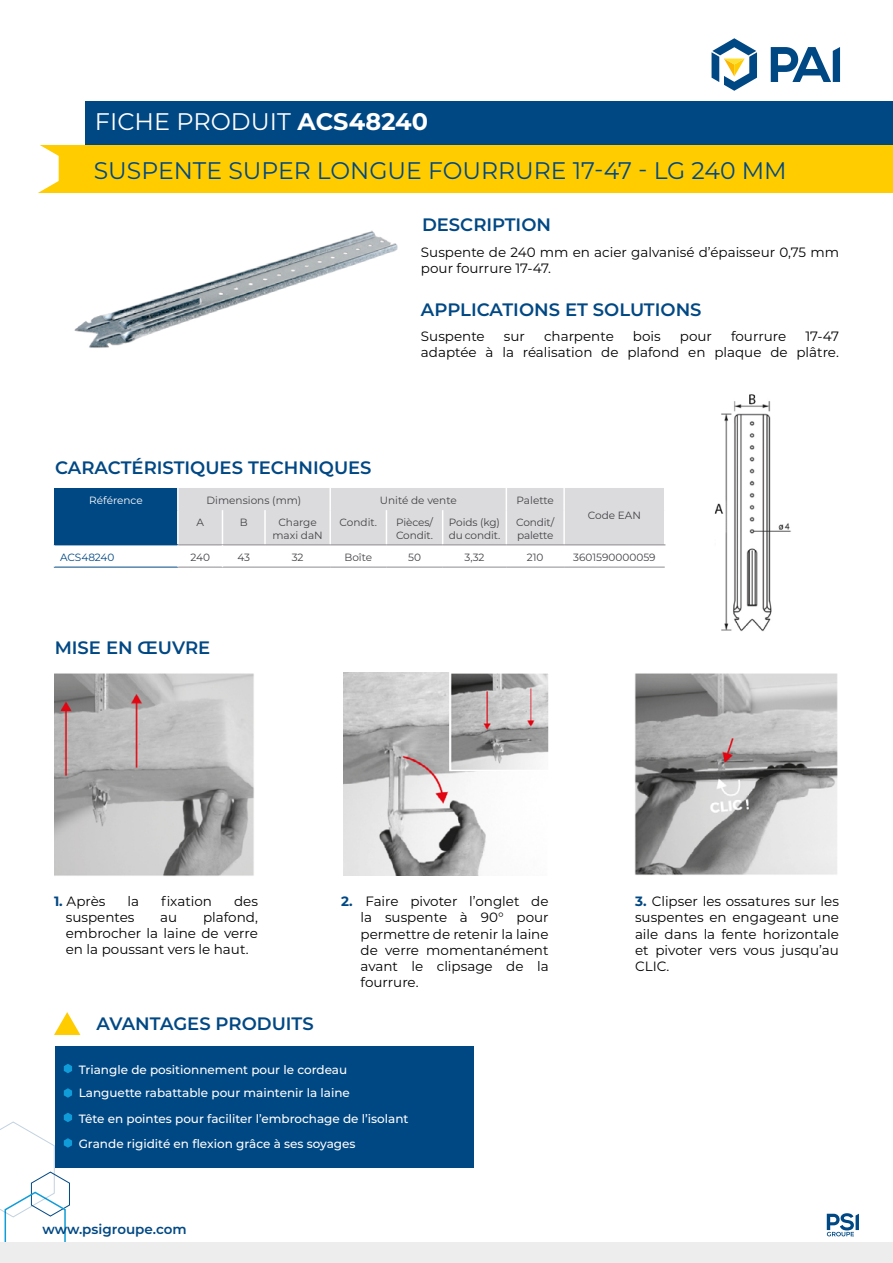
<style>
.page{position:relative;width:893px;height:1263px;background:#fff}
.page>*{position:absolute;margin:0;border:0;box-sizing:border-box;transform-origin:0 0}
.t1{font:24px "Montserrat";color:#004884}
.t2{font:24px "Montserrat";color:#fff}
.t3{font:600 18px "Montserrat";color:#004884}
.t4{font:13.5px/16.2px "Montserrat";color:#000;text-align:justify}
.t5{font:13.5px/16.2px "Montserrat";color:#020203}
.t6{font:600 13.5px "Montserrat";color:#004884}
.t7{font:500 12px/25.5px "Montserrat";color:#fff}
.t8{font:10.5px/12.6px "Montserrat";color:#434247}
.t9{font:10.5px "Montserrat";color:#fff}
.t10{font:10.5px "Montserrat";letter-spacing:-.01em;color:#004884}
.s1{font-weight:700}
.s2{font-weight:700;color:#004884}
</style>
<div class="page">
<img style="left:714px;top:394px;width:77px;height:237px">
<div style="left:85px;top:102px;width:808px;height:43px;background:#004884"></div>
<svg style="left:827px;top:1213px;width:32px;height:23px"></svg>
<div style="left:38px;top:145px;width:855px;height:47px;background:#fc0"></div>
<svg style="left:38px;top:145px;width:21px;height:48px"></svg>
<svg style="left:711px;top:38px;width:46px;height:53px"></svg>
<svg style="left:771px;top:47px;width:69px;height:35px"></svg>
<div style="left:55px;top:1046px;width:419px;height:121px;background:#004884"></div>
<svg style="left:54px;top:1012px;width:26px;height:23px"></svg>
<svg style="left:64px;top:1064px;width:8px;height:9px"></svg>
<img style="left:635px;top:673px;width:203px;height:202px">
<img style="left:343px;top:673px;width:143px;height:203px">
<img style="left:54px;top:673px;width:200px;height:203px">
<div style="left:54px;top:488px;width:124px;height:57px;background:#004884"></div>
<hr style="left:178px;top:567px;width:44px;height:1px;background:#8d8a8f">
<hr style="left:222px;top:567px;width:43px;height:1px;background:#8d8a8f">
<hr style="left:265px;top:567px;width:65px;height:1px;background:#8d8a8f">
<hr style="left:330px;top:567px;width:56px;height:1px;background:#8d8a8f">
<hr style="left:386px;top:567px;width:57px;height:1px;background:#8d8a8f">
<hr style="left:443px;top:567px;width:63px;height:1px;background:#8d8a8f">
<hr style="left:506px;top:567px;width:58px;height:1px;background:#8d8a8f">
<hr style="left:564px;top:567px;width:101px;height:1px;background:#8d8a8f">
<hr style="left:54px;top:567px;width:124px;height:1px;background:#004884">
<svg style="left:177px;top:488px;width:488px;height:79px"></svg>
<img style="left:74px;top:230px;width:324px;height:118px">
<svg style="left:64px;top:1088px;width:8px;height:10px"></svg>
<img style="left:452px;top:675px;width:95px;height:93px">
<div style="left:449px;top:672px;width:101px;height:99px;border:2px solid #fff"></div>
<svg style="left:0;top:1113px;width:72px;height:130px"></svg>
<div style="left:0;top:1243px;width:893px;height:20px;background:#eeeded"></div>
<h1 class="t2" style="left:95px;top:105px;width:335px">FICHE PRODUIT <span class="s1">ACS48240</span></h1>
<h1 class="t1" style="left:94px;top:154px;width:694px">SUSPENTE SUPER LONGUE FOURRURE 17-47 - LG 240 MM</h1>
<h2 class="t3" style="left:422px;top:212px;width:131px">DESCRIPTION</h2>
<h2 class="t3" style="left:55px;top:455px;width:318px">CARACTÉRISTIQUES TECHNIQUES</h2>
<p class="t5" style="left:421px;top:243px;width:420px">Suspente de 240 mm en acier galvanisé d’épaisseur 0,75 mm pour fourrure 17-47.</p>
<h2 class="t3" style="left:421px;top:297px;width:282px">APPLICATIONS ET SOLUTIONS</h2>
<p class="t4" style="left:421px;top:327px;width:65px">Suspente</p>
<p class="t4" style="left:504px;top:327px;width:23px">sur</p>
<p class="t4" style="left:544px;top:327px;width:71px">charpente</p>
<p class="t4" style="left:633px;top:327px;width:29px">bois</p>
<p class="t4" style="left:680px;top:327px;width:34px">pour</p>
<p class="t4" style="left:731px;top:327px;width:57px">fourrure</p>
<p class="t4" style="left:421px;top:327px;width:419px;text-align:right">17-47<br>adaptée à la réalisation de plafond en plaque de plâtre.</p>
<p class="t9" style="left:89px;top:493px;width:55px">Référence</p>
<p class="t8" style="left:207px;top:494px;width:96px">Dimensions (mm)</p>
<p class="t8" style="left:380px;top:494px;width:79px">Unité de vente</p>
<p class="t8" style="left:517px;top:494px;width:39px">Palette</p>
<p class="t8" style="left:196px;top:516px;width:9px">A</p>
<p class="t8" style="left:240px;top:516px;width:9px">B</p>
<p class="t8" style="left:272px;top:516px;width:52px;text-align:center">Charge maxi daN</p>
<p class="t8" style="left:340px;top:516px;width:39px">Condit.</p>
<p class="t8" style="left:396px;top:516px;width:38px">Pièces/<br>Condit.</p>
<p class="t8" style="left:449px;top:516px;width:53px">Poids (kg) du condit.</p>
<p class="t8" style="left:516px;top:516px;width:40px">Condit/ palette</p>
<p class="t8" style="left:588px;top:509px;width:55px">Code EAN</p>
<p class="t10" style="left:60px;top:550px;width:56px">ACS48240</p>
<p class="t8" style="left:190px;top:551px;width:21px">240</p>
<p class="t8" style="left:237px;top:551px;width:14px">43</p>
<p class="t8" style="left:292px;top:551px;width:13px">32</p>
<p class="t8" style="left:344px;top:551px;width:29px">Boîte</p>
<p class="t8" style="left:408px;top:551px;width:14px">50</p>
<p class="t8" style="left:464px;top:551px;width:22px">3,32</p>
<p class="t8" style="left:527px;top:551px;width:18px">210</p>
<p class="t8" style="left:573px;top:551px;width:84px">3601590000059</p>
<h2 class="t3" style="left:55px;top:634px;width:157px">MISE EN ŒUVRE</h2>
<p class="t4" style="left:54px;top:892px;width:53px"><span class="s2">1.</span> Après</p>
<p class="t4" style="left:127px;top:892px;width:13px">la</p>
<p class="t4" style="left:161px;top:892px;width:53px">fixation</p>
<p class="t4" style="left:234px;top:892px;width:25px">des</p>
<p class="t4" style="left:66px;top:908px;width:70px">suspentes</p>
<p class="t4" style="left:160px;top:908px;width:19px">au</p>
<p class="t4" style="left:66px;top:908px;width:194px;text-indent:137px">plafond, embrocher la laine de verre en la poussant vers le haut.</p>
<h2 class="t3" style="left:97px;top:1010px;width:219px">AVANTAGES PRODUITS</h2>
<p class="t4" style="left:361px;top:893px;width:190px;text-indent:-20px"><span class="s2">2.</span> Faire pivoter l’onglet de la suspente à 90° pour permettre de retenir la laine de verre momentanément avant le clipsage de la fourrure.</p>
<p class="t4" style="left:635px;top:893px;width:205px"><span class="s2">3.</span> Clipser les ossatures sur les suspentes en engageant une aile dans la fente horizontale et pivoter vers vous jusqu’au CLIC.</p>
<p class="t7" style="left:79px;top:1056px;width:270px">Triangle de positionnement pour le cordeau</p>
<p class="t7" style="left:79px;top:1079px;width:331px">Languette rabattable pour maintenir la laine<br>Tête en pointes pour faciliter l’embrochage de l’isolant<br>Grande rigidité en flexion grâce à ses soyages</p>
<p class="t6" style="left:43px;top:1219px;width:146px">www.psigroupe.com</p>
</div>
